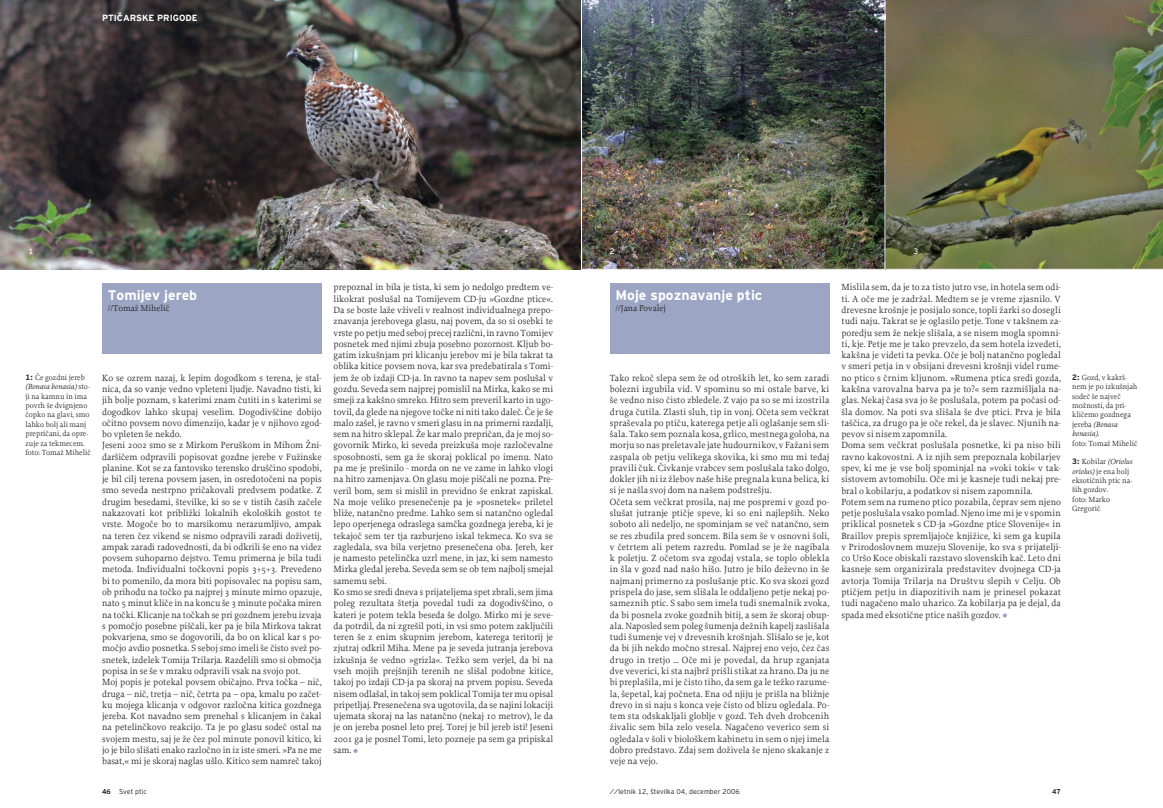
<style>
.page{position:relative;width:1163px;height:808px;background:#fff}
.page>*{position:absolute;margin:0;border:0;box-sizing:border-box;transform-origin:0 0}
.t1{font:700 14px "Interstate Bold Mono CE";color:#fff}
.t2{font:9.4px/11.3px "Proforma";color:#231f20}
.t3{font:9px "Proforma";color:#231f20}
.t4{font:700 9px "Interstate Bold Mono CE";color:#fff}
.t5{font:500 8px "Interstate Regular Mono CE";color:#fff}
.t6{font:7.8px/9.4px "Proforma";color:#231f20}
.t7{font:300 7px "Interstate Light Mono CE";color:#231f20}
.t8{font:700 7px "Interstate Bold Mono CE";color:#231f20}
.s1{font-family:"Interstate Bold Mono CE";font-weight:700}
.s2{font-style:italic}
</style>
<div class="page">
<img style="left:885px;top:0;width:277px;height:270px">
<img style="left:0;top:0;width:581px;height:269px">
<img style="left:581px;top:0;width:304px;height:270px">
<div style="left:102px;top:283px;width:219px;height:71px;background:#9ca5c3"></div>
<svg style="left:353px;top:749px;width:4px;height:4px"></svg>
<div style="left:609px;top:283px;width:220px;height:71px;background:#9ca5c3"></div>
<svg style="left:1002px;top:613px;width:4px;height:5px"></svg>
<p class="t4" style="left:102px;top:15px;width:97px">PTIČARSKE PRIGODE</p>
<p class="t5" style="left:28px;top:248px;width:6px">1</p>
<p class="t5" style="left:609px;top:248px;width:6px">2</p>
<p class="t5" style="left:913px;top:248px;width:6px">3</p>
<p class="t2" style="left:841px;top:283px;width:221px">Mislila sem, da je to za tisto jutro vse, in hotela sem odi&shy;ti. A oče me je zadržal. Medtem se je vreme zjasnilo. V drevesne krošnje je posijalo sonce, topli žarki so dosegli tudi naju. Takrat se je oglasilo petje. Tone v takšnem za&shy;poredju sem že nekje slišala, a se nisem mogla spomni&shy;ti, kje. Petje me je tako prevzelo, da sem hotela izvedeti, kakšna je videti ta pevka. Oče je bolj natančno pogledal v smeri petja in v obsijani drevesni krošnji videl rume&shy;no ptico s črnim kljunom. »Rumena ptica sredi gozda, kakšna varovalna barva pa je to?« sem razmišljala na&shy;glas. Nekaj časa sva jo še poslušala, potem pa počasi od&shy;šla domov. Na poti sva slišala še dve ptici. Prva je bila taščica, za drugo pa je oče rekel, da je slavec. Njunih na&shy;pevov si nisem zapomnila.<br>Doma sem večkrat poslušala posnetke, ki pa niso bili ravno kakovostni. A iz njih sem prepoznala kobilarjev spev, ki me je vse bolj spominjal na »voki toki« v tak&shy;sistovem avtomobilu. Oče mi je kasneje tudi nekaj pre&shy;bral o kobilarju, a podatkov si nisem zapomnila.<br>Potem sem na rumeno ptico pozabila, čeprav sem njeno petje poslušala vsako pomlad. Njeno ime mi je v spomin priklical posnetek s CD-ja »Gozdne ptice Slovenije« in Braillov prepis spremljajoče knjižice, ki sem ga kupila v Prirodoslovnem muzeju Slovenije, ko sva s prijatelji&shy;co Uršo Koce obiskali razstavo slovenskih kač. Leto dni kasneje sem organizirala predstavitev dvojnega CD-ja avtorja Tomija Trilarja na Društvu slepih v Celju. Ob ptičjem petju in diapozitivih nam je prinesel pokazat tudi nagačeno malo uharico. Za kobilarja pa je dejal, da spada med eksotične ptice naših gozdov.</p>
<p class="t2" style="left:333px;top:283px;width:221px">prepoznal in bila je tista, ki sem jo nedolgo predtem ve&shy;likokrat poslušal na Tomijevem CD-ju »Gozdne ptice«.<br>Da se boste laže vživeli v realnost individualnega prepo&shy;znavanja jerebovega glasu, naj povem, da so si osebki te vrste po petju med seboj precej različni, in ravno Tomijev posnetek med njimi zbuja posebno pozornost. Kljub bo&shy;gatim izkušnjam pri klicanju jerebov mi je bila takrat ta oblika kitice povsem nova, kar sva predebatirala s Tomi&shy;jem že ob izdaji CD-ja. In ravno ta napev sem poslušal v gozdu. Seveda sem najprej pomislil na Mirka, kako se mi smeji za kakšno smreko. Hitro sem preveril karto in ugo&shy;tovil, da glede na njegove točke ni niti tako daleč. Če je še malo zašel, je ravno v smeri glasu in na primerni razdalji, sem na hitro sklepal. Že kar malo prepričan, da je moj so&shy;govornik Mirko, ki seveda preizkuša moje razločevalne sposobnosti, sem ga že skoraj poklical po imenu. Nato pa me je prešinilo - morda on ne ve zame in lahko vlogi na hitro zamenjava. On glasu moje piščali ne pozna. Pre&shy;veril bom, sem si mislil in previdno še enkrat zapiskal.<br>Na moje veliko presenečenje pa je »posnetek« priletel bliže, natančno predme. Lahko sem si natančno ogledal lepo operjenega odraslega samčka gozdnega jereba, ki je tekajoč sem ter tja razburjeno iskal tekmeca. Ko sva se zagledala, sva bila verjetno presenečena oba. Jereb, ker je namesto petelinčka uzrl mene, in jaz, ki sem namesto Mirka gledal jereba. Seveda sem se ob tem najbolj smejal samemu sebi.<br>Ko smo se sredi dneva s prijateljema spet zbrali, sem jima poleg rezultata štetja povedal tudi za dogodivščino, o kateri je potem tekla beseda še dolgo. Mirko mi je seve&shy;da potrdil, da ni zgrešil poti, in vsi smo potem zaključili teren še z enim skupnim jerebom, katerega teritorij je zjutraj odkril Miha. Mene pa je seveda jutranja jerebova izkušnja še vedno »grizla«. Težko sem verjel, da bi na vseh mojih prejšnjih terenih ne slišal podobne kitice, takoj po izdaji CD-ja pa skoraj na prvem popisu. Seveda nisem odlašal, in takoj sem poklical Tomija ter mu opisal pripetljaj. Presenečena sva ugotovila, da se najini lokaciji ujemata skoraj na las natančno (nekaj 10 metrov), le da je on jereba posnel leto prej. Torej je bil jereb isti! Jeseni 2001 ga je posnel Tomi, leto pozneje pa sem ga pripiskal sam.</p>
<h1 class="t1" style="left:615px;top:290px;width:148px">Moje spoznavanje ptic</h1>
<h1 class="t1" style="left:108px;top:290px;width:91px">Tomijev jereb</h1>
<p class="t3" style="left:108px;top:305px;width:63px">//Tomaž Mihelič</p>
<p class="t3" style="left:615px;top:305px;width:52px">//Jana Povalej</p>
<p class="t6" style="left:26px;top:373px;width:67px"><span class="s1">1:</span> Če gozdni jereb <span class="s2">(Bonasa bonasia)</span> sto&shy;ji na kamnu in ima povrh še dvignjeno čopko na glavi, smo lahko bolj ali manj prepričani, da opre&shy;zuje za tekmecem. foto: Tomaž Mihelič</p>
<p class="t6" style="left:1072px;top:373px;width:67px"><span class="s1">2:</span> Gozd, v kakrš&shy;nem je po izkušnjah sodeč še največ možnosti, da pri&shy;kličemo gozdnega jereba <span class="s2">(Bonasa bonasia)</span>.<br>foto: Tomaž Mihelič</p>
<p class="t6" style="left:1071px;top:458px;width:62px"><span class="s1">3:</span> Kobilar <span class="s2">(Oriolus oriolus)</span> je ena bolj eksotičnih ptic na&shy;ših gozdov.<br>foto: Marko<br>Gregorič</p>
<p class="t2" style="left:609px;top:373px;width:221px">Tako rekoč slepa sem že od otroških let, ko sem zaradi bolezni izgubila vid. V spominu so mi ostale barve, ki še vedno niso čisto zbledele. Z vajo pa so se mi izostrila druga čutila. Zlasti sluh, tip in vonj. Očeta sem večkrat spraševala po ptiču, katerega petje ali oglašanje sem sli&shy;šala. Tako sem poznala kosa, grlico, mestnega goloba, na morju so nas preletavale jate hudournikov, v Fažani sem zaspala ob petju velikega skovika, ki smo mu mi tedaj pravili čuk. Čivkanje vrabcev sem poslušala tako dolgo, dokler jih ni iz žlebov naše hiše pregnala kuna belica, ki si je našla svoj dom na našem podstrešju.<br>Očeta sem večkrat prosila, naj me pospremi v gozd po&shy;slušat jutranje ptičje speve, ki so eni najlepših. Neko soboto ali nedeljo, ne spominjam se več natančno, sem se res zbudila pred soncem. Bila sem še v osnovni šoli, v četrtem ali petem razredu. Pomlad se je že nagibala k poletju. Z očetom sva zgodaj vstala, se toplo oblekla in šla v gozd nad našo hišo. Jutro je bilo deževno in še najmanj primerno za poslušanje ptic. Ko sva skozi gozd prispela do jase, sem slišala le oddaljeno petje nekaj po&shy;sameznih ptic. S sabo sem imela tudi snemalnik zvoka, da bi posnela zvoke gozdnih bitij, a sem že skoraj obup&shy;ala. Naposled sem poleg šumenja dežnih kapelj zaslišala tudi šumenje vej v drevesnih krošnjah. Slišalo se je, kot da bi jih nekdo močno stresal. Najprej eno vejo, čez čas drugo in tretjo … Oče mi je povedal, da hrup zganjata dve veverici, ki sta najbrž prišli stikat za hrano. Da ju ne bi preplašila, mi je čisto tiho, da sem ga le težko razume&shy;la, šepetal, kaj počneta. Ena od njiju je prišla na bližnje drevo in si naju s konca veje čisto od blizu ogledala. Po&shy;tem sta odskakljali globlje v gozd. Teh dveh drobcenih živalic sem bila zelo vesela. Nagačeno veverico sem si ogledala v šoli v biološkem kabinetu in sem o njej imela dobro predstavo. Zdaj sem doživela še njeno skakanje z veje na vejo.</p>
<p class="t2" style="left:102px;top:373px;width:221px">Ko se ozrem nazaj, k lepim dogodkom s terena, je stal&shy;nica, da so vanje vedno vpleteni ljudje. Navadno tisti, ki jih bolje poznam, s katerimi znam čutiti in s katerimi se dogodkov lahko skupaj veselim. Dogodivščine dobijo očitno povsem novo dimenzijo, kadar je v njihovo zgod&shy;bo vpleten še nekdo.<br>Jeseni 2002 smo se z Mirkom Peruškom in Mihom Žni&shy;daršičem odpravili popisovat gozdne jerebe v Fužinske planine. Kot se za fantovsko terensko druščino spodobi, je bil cilj terena povsem jasen, in osredotočeni na popis smo seveda nestrpno pričakovali predvsem podatke. Z drugim besedami, številke, ki so se v tistih časih začele nakazovati kot približki lokalnih ekoloških gostot te vrste. Mogoče bo to marsikomu nerazumljivo, ampak na teren čez vikend se nismo odpravili zaradi doživetij, ampak zaradi radovednosti, da bi odkrili še eno na videz povsem suhoparno dejstvo. Temu primerna je bila tudi metoda. Individualni točkovni popis 3+5+3. Prevedeno bi to pomenilo, da mora biti popisovalec na popisu sam, ob prihodu na točko pa najprej 3 minute mirno opazuje, nato 5 minut kliče in na koncu še 3 minute počaka miren na točki. Klicanje na točkah se pri gozdnem jerebu izvaja s pomočjo posebne piščali, ker pa je bila Mirkova takrat pokvarjena, smo se dogovorili, da bo on klical kar s po&shy;močjo avdio posnetka. S seboj smo imeli še čisto svež po&shy;snetek, izdelek Tomija Trilarja. Razdelili smo si območja popisa in se še v mraku odpravili vsak na svojo pot.<br>Moj popis je potekal povsem običajno. Prva točka – nič, druga – nič, tretja – nič, četrta pa – opa, kmalu po začet&shy;ku mojega klicanja v odgovor razločna kitica gozdnega jereba. Kot navadno sem prenehal s klicanjem in čakal na petelinčkovo reakcijo. Ta je po glasu sodeč ostal na svojem mestu, saj je že čez pol minute ponovil kitico, ki jo je bilo slišati enako razločno in iz iste smeri. »Pa ne me basat,« mi je skoraj naglas ušlo. Kitico sem namreč takoj</p>
<p class="t7" style="left:102px;top:789px;width:46px"><span class="s1">46</span> Svet ptic</p>
<p class="t7" style="left:609px;top:789px;width:131px">//letnik 12, številka 04, december 2006</p>
<p class="t8" style="left:1051px;top:789px;width:10px">47</p>
</div>
